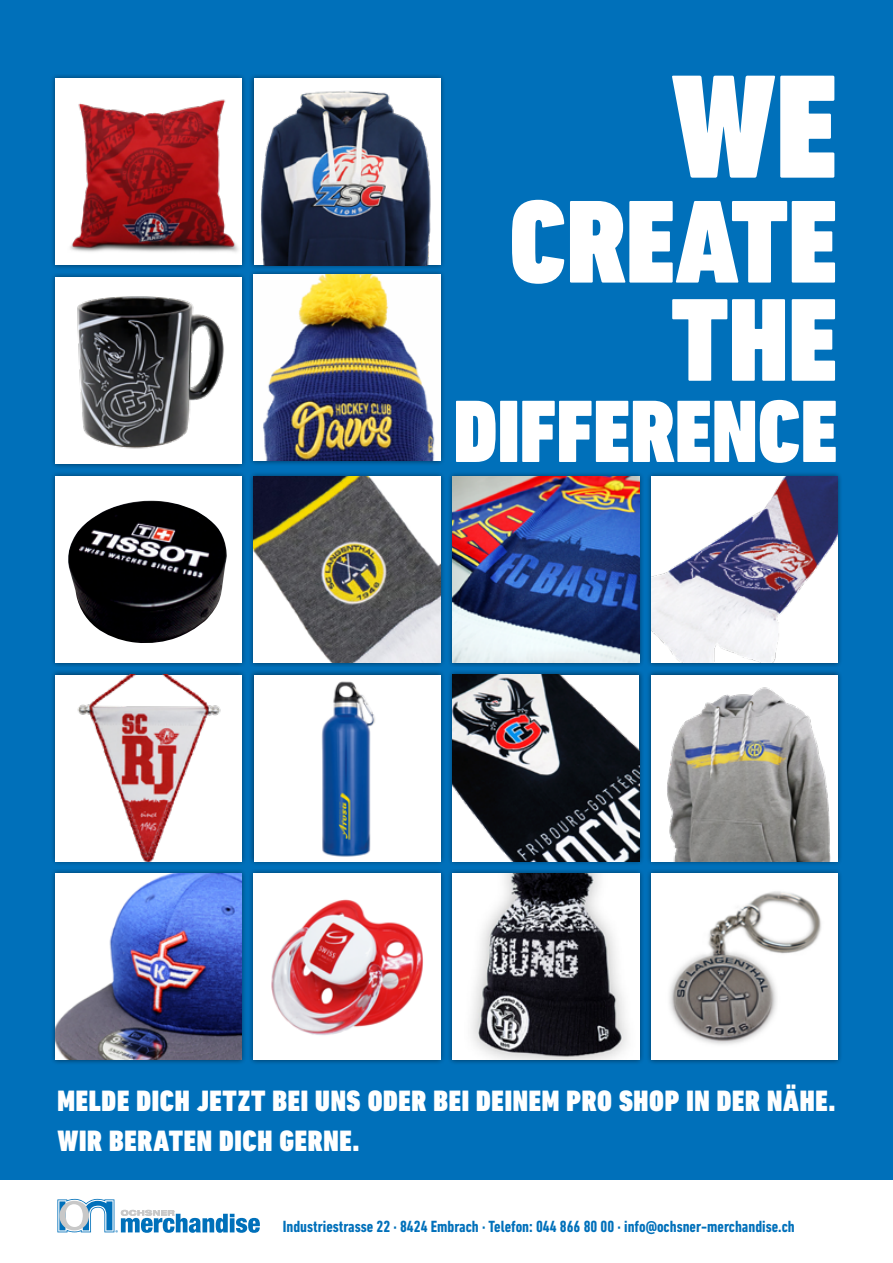
<style>
.page{position:relative;width:893px;height:1263px;background:#0070ba}
.page>*{position:absolute;margin:0;border:0;box-sizing:border-box;transform-origin:0 0}
.t1{font:900 condensed 150px "DIN Next LT Pro";color:#fff}
.t2{font:900 condensed 120px/98.1px "DIN Next LT Pro";color:#fff;text-align:right}
.t3{font:900 condensed 90px "DIN Next LT Pro";color:#fff}
.t4{font:900 condensed 30px/40.2px "DIN Next LT Pro";letter-spacing:.025em;color:#fff}
.t5{font:700 condensed 16.5px "DIN Next LT Pro";color:#0070ba}
</style>
<div class="page">
<div style="left:50px;top:273px;width:197px;height:195px;background:#000;opacity:.5"></div>
<img style="left:55px;top:277px;width:187px;height:187px">
<div style="left:249px;top:670px;width:196px;height:196px;background:#000;opacity:.5"></div>
<div style="left:254px;top:675px;width:186px;height:186px;background:#fff"></div>
<img style="left:321px;top:681px;width:54px;height:176px">
<div style="left:249px;top:74px;width:196px;height:196px;background:#000;opacity:.5"></div>
<img style="left:254px;top:79px;width:186px;height:186px">
<div style="left:646px;top:869px;width:197px;height:196px;background:#000;opacity:.5"></div>
<img style="left:651px;top:873px;width:187px;height:187px">
<div style="left:50px;top:471px;width:197px;height:196px;background:#000;opacity:.5"></div>
<div style="left:55px;top:476px;width:187px;height:186px;background:#fff"></div>
<img style="left:68px;top:501px;width:159px;height:142px">
<div style="left:249px;top:471px;width:196px;height:196px;background:#000;opacity:.5"></div>
<img style="left:254px;top:476px;width:186px;height:186px">
<div style="left:447px;top:471px;width:197px;height:196px;background:#000;opacity:.5"></div>
<img style="left:453px;top:476px;width:186px;height:186px">
<div style="left:646px;top:471px;width:197px;height:196px;background:#000;opacity:.5"></div>
<img style="left:651px;top:476px;width:187px;height:186px">
<div style="left:50px;top:670px;width:197px;height:196px;background:#000;opacity:.5"></div>
<img style="left:55px;top:675px;width:187px;height:186px">
<div style="left:447px;top:670px;width:197px;height:196px;background:#000;opacity:.5"></div>
<img style="left:453px;top:675px;width:186px;height:186px">
<div style="left:646px;top:670px;width:197px;height:196px;background:#000;opacity:.5"></div>
<img style="left:651px;top:675px;width:187px;height:186px">
<div style="left:50px;top:869px;width:197px;height:196px;background:#000;opacity:.5"></div>
<img style="left:55px;top:873px;width:187px;height:187px">
<div style="left:249px;top:869px;width:196px;height:196px;background:#000;opacity:.5"></div>
<img style="left:254px;top:873px;width:186px;height:187px">
<div style="left:447px;top:869px;width:197px;height:196px;background:#000;opacity:.5"></div>
<img style="left:453px;top:873px;width:186px;height:187px">
<div style="left:50px;top:74px;width:197px;height:196px;background:#000;opacity:.5"></div>
<img style="left:55px;top:79px;width:187px;height:186px">
<div style="left:0;top:1180px;width:893px;height:83px;background:#fff"></div>
<svg style="left:57px;top:1199px;width:203px;height:34px"></svg>
<div style="left:249px;top:270px;width:196px;height:195px;background:#000;opacity:.5"></div>
<img style="left:254px;top:274px;width:186px;height:187px">
<h1 class="t1" style="left:671px;top:40px;width:168px">WE</h1>
<h2 class="t2" style="left:509px;top:194px;width:330px">CREATE<br>THE</h2>
<h3 class="t3" style="left:453px;top:379px;width:386px">DIFFERENCE</h3>
<h3 class="t4" style="left:57px;top:1081px;width:780px">MELDE DICH JETZT BEI UNS ODER BEI DEINEM PRO SHOP IN DER NÄHE.<br>WIR BERATEN DICH GERNE.</h3>
<p class="t5" style="left:283px;top:1217px;width:513px">Industriestrasse 22 · 8424 Embrach · Telefon: 044 866 80 00 · info@ochsner-merchandise.ch</p>
</div>
